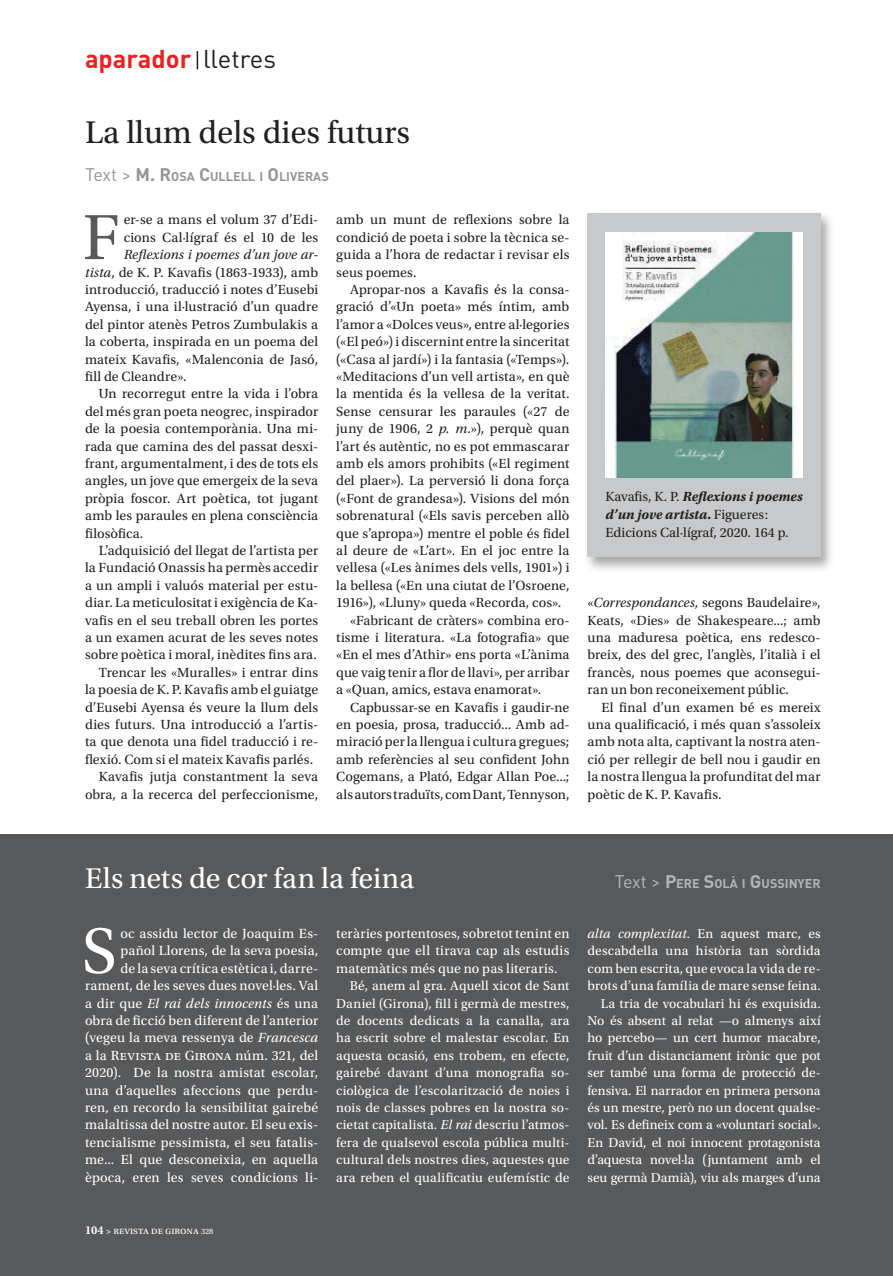
<style>
.page{position:relative;width:893px;height:1276px;background:#fff}
.page>*{position:absolute;margin:0;border:0;box-sizing:border-box;transform-origin:0 0}
.t1{font:67.2px "Utopia Std";color:#fff}
.t2{font:67.2px "Utopia Std";color:#58595b}
.t3{font:33px "Utopia Std";color:#231f20}
.t4{font:30px "Utopia Std";color:#fff}
.t5{font:700 25.5px "DIN Pro";color:#ed2024}
.t6{font:13.95px/17.4px "Utopia Std";color:#231f20;text-align:justify}
.t7{font:13.95px/17.4px "Utopia Std";letter-spacing:.005em;color:#fff;text-align:justify}
.t8{font:13.5px/17.4px "Utopia Std";letter-spacing:.005em;color:#fff;text-align:justify}
.t9{font:700 12.6px "DIN Pro";color:#949698}
.t10{font:700 12.6px "DIN Pro";color:#b2b4b6}
.t11{font:10.5px "Utopia Std";color:#fff}
.s1{font-weight:400;color:#231f20}
.s2{font-weight:400;font-size:18px}
.s3{font-size:18px}
.s4{font-style:italic}
.s5{font-weight:700;font-style:italic}
.s6{font-weight:700}
.s7{font-weight:600;font-size:12px}
.s8{font-weight:600;font-size:9px}
.s9{font-size:8.25px}
</style>
<div class="page">
<div style="left:0;top:833px;width:893px;height:443px;background:#58595b"></div>
<div style="left:584px;top:211px;width:251px;height:362px;background:#231f20;opacity:.4"></div>
<div style="left:587px;top:213px;width:234px;height:344px;background:#c7c9cb"></div>
<img style="left:606px;top:232px;width:196px;height:245px">
<svg style="left:197px;top:51px;width:1px;height:18px"></svg>
<h3 class="t5" style="left:85px;top:38px;width:192px">aparador <span class="s1">lletres</span></h3>
<h2 class="t3" style="left:85px;top:115px;width:327px">La llum dels dies futurs</h2>
<p class="t9" style="left:85px;top:166px;width:245px"><span class="s2">Text &gt;</span> <span class="s3">M . R</span>OSA <span class="s3">C</span>ULLELL I <span class="s3">O</span> LIVERAS</p>
<h1 class="t2" style="left:83px;top:201px;width:38px">F</h1>
<p class="t6" style="left:124px;top:211px;width:196px">er-se a mans el volum 37 d’Edi&shy;cions Cal·lígraf és el 10 de les</p>
<p class="t6" style="left:85px;top:246px;width:235px;text-indent:39px"><span class="s4">Reflexions i poemes d’un jove ar&shy;tista</span>, de K. P. Kavafis (1863-1933), amb introducció, traducció i notes d’Eusebi Ayensa, i una il·lustració d’un quadre del pintor atenès Petros Zumbulakis a la coberta, inspirada en un poema del mateix Kavafis, «Malenconia de Jasó, fill de Cleandre».</p>
<p class="t6" style="left:85px;top:385px;width:235px;text-indent:14px">Un recorregut entre la vida i l’obra del més gran poeta neogrec, inspirador de la poesia contemporània. Una mi&shy;rada que camina des del passat desxi&shy;frant, argumentalment, i des de tots els angles, un jove que emergeix de la seva pròpia foscor. Art poètica, tot jugant amb les paraules en plena consciència filosòfica.</p>
<p class="t6" style="left:99px;top:542px;width:221px">L’adquisició del llegat de l’artista per</p>
<p class="t6" style="left:85px;top:559px;width:235px">la Fundació Onassis ha permès accedir</p>
<p class="t6" style="left:85px;top:577px;width:235px">a un ampli i valuós material per estu-</p>
<p class="t6" style="left:85px;top:594px;width:235px">diar. La meticulositat i exigència de Ka-</p>
<p class="t6" style="left:85px;top:611px;width:235px">vafis en el seu treball obren les portes</p>
<p class="t6" style="left:85px;top:629px;width:235px">a un examen acurat de les seves notes</p>
<p class="t6" style="left:85px;top:646px;width:233px">sobre poètica i moral, inèdites fins ara.</p>
<p class="t6" style="left:99px;top:664px;width:221px">Trencar les «Muralles» i entrar dins</p>
<p class="t6" style="left:85px;top:681px;width:235px">la poesia de K. P. Kavafis amb el guiatge</p>
<p class="t6" style="left:85px;top:698px;width:235px">d’Eusebi Ayensa és veure la llum dels</p>
<p class="t6" style="left:85px;top:716px;width:235px">dies futurs. Una introducció a l’artis-</p>
<p class="t6" style="left:85px;top:733px;width:235px">ta que denota una fidel traducció i re-</p>
<p class="t6" style="left:85px;top:751px;width:230px">flexió. Com si el mateix Kavafis parlés.</p>
<p class="t6" style="left:99px;top:768px;width:221px">Kavafis jutja constantment la seva</p>
<p class="t6" style="left:85px;top:785px;width:235px">obra, a la recerca del perfeccionisme,</p>
<p class="t6" style="left:336px;top:211px;width:235px">amb un munt de reflexions sobre la condició de poeta i sobre la tècnica se&shy;guida a l’hora de redactar i revisar els seus poemes.</p>
<p class="t6" style="left:350px;top:281px;width:221px">Apropar-nos a Kavafis és la consa-</p>
<p class="t6" style="left:336px;top:298px;width:235px">gració d’«Un poeta» més íntim, amb</p>
<p class="t6" style="left:336px;top:316px;width:235px">l’amor a «Dolces veus», entre al·legories</p>
<p class="t6" style="left:336px;top:333px;width:235px">(«El peó») i discernint entre la sinceritat</p>
<p class="t6" style="left:336px;top:350px;width:235px">(«Casa al jardí») i la fantasia («Temps»).</p>
<p class="t6" style="left:336px;top:368px;width:235px">«Meditacions d’un vell artista», en què</p>
<p class="t6" style="left:336px;top:385px;width:235px">la mentida és la vellesa de la veritat.</p>
<p class="t6" style="left:336px;top:403px;width:235px">Sense censurar les paraules («27 de</p>
<p class="t6" style="left:336px;top:420px;width:235px">juny de 1906, 2 <span class="s4">p. m.</span>»), perquè quan</p>
<p class="t6" style="left:336px;top:437px;width:235px">l’art és autèntic, no es pot emmascarar</p>
<p class="t6" style="left:336px;top:455px;width:235px">amb els amors prohibits («El regiment</p>
<p class="t6" style="left:336px;top:472px;width:235px">del plaer»). La perversió li dona força</p>
<p class="t6" style="left:336px;top:490px;width:235px">(«Font de grandesa»). Visions del món</p>
<p class="t6" style="left:336px;top:507px;width:235px">sobrenatural («Els savis perceben allò</p>
<p class="t6" style="left:336px;top:524px;width:235px">que s’apropa») mentre el poble és fidel</p>
<p class="t6" style="left:336px;top:542px;width:235px">al deure de «L’art». En el joc entre la</p>
<p class="t6" style="left:336px;top:559px;width:235px">vellesa («Les ànimes dels vells, 1901») i</p>
<p class="t6" style="left:336px;top:577px;width:235px">la bellesa («En una ciutat de l’Osroene,</p>
<p class="t6" style="left:336px;top:594px;width:227px">1916»), «Lluny» queda «Recorda, cos».</p>
<p class="t6" style="left:350px;top:611px;width:221px">«Fabricant de cràters» combina ero-</p>
<p class="t6" style="left:336px;top:629px;width:235px">tisme i literatura. «La fotografia» que</p>
<p class="t6" style="left:336px;top:646px;width:235px">«En el mes d’Athir» ens porta «L’ànima</p>
<p class="t6" style="left:336px;top:664px;width:235px">que vaig tenir a flor de llavi», per arribar</p>
<p class="t6" style="left:336px;top:681px;width:207px">a «Quan, amics, estava enamorat».</p>
<p class="t6" style="left:350px;top:698px;width:221px">Capbussar-se en Kavafis i gaudir-ne</p>
<p class="t6" style="left:336px;top:716px;width:235px">en poesia, prosa, traducció... Amb ad-</p>
<p class="t6" style="left:336px;top:733px;width:235px">miració per la llengua i cultura gregues;</p>
<p class="t6" style="left:336px;top:751px;width:235px">amb referències al seu confident John</p>
<p class="t6" style="left:336px;top:768px;width:235px">Cogemans, a Plató, Edgar Allan Poe...;</p>
<p class="t6" style="left:336px;top:785px;width:235px">als autors traduïts, com Dant, Tennyson,</p>
<p class="t6" style="left:606px;top:488px;width:198px;line-height:18px;text-align:left">Kavafis, K. P. <span class="s5">Reflexions i poemes d’un jove artista</span><span class="s6">.</span> Figueres:<br>Edicions Cal·lígraf, 2020. 164 p.</p>
<p class="t6" style="left:587px;top:594px;width:235px">«<span class="s4">Correspondances</span>, segons Baudelaire», Keats, «Dies» de Shakespeare...; amb una maduresa poètica, ens redesco&shy;breix, des del grec, l’anglès, l’italià i el francès, nous poemes que aconsegui&shy;ran un bon reconeixement públic.</p>
<p class="t6" style="left:587px;top:698px;width:235px;text-indent:14px">El final d’un examen bé es mereix una qualificació, i més quan s’assoleix amb nota alta, captivant la nostra aten&shy;ció per rellegir de bell nou i gaudir en la nostra llengua la profunditat del mar poètic de K. P. Kavafis.</p>
<h3 class="t4" style="left:85px;top:862px;width:331px">Els nets de cor fan la feina</h3>
<p class="t10" style="left:615px;top:873px;width:207px"><span class="s2">Text &gt;</span> <span class="s3">P</span>ERE <span class="s3">S</span>OLÀ I <span class="s3">G</span>USSINYER</p>
<h1 class="t1" style="left:82px;top:914px;width:36px">S</h1>
<p class="t7" style="left:336px;top:925px;width:235px">teràries portentoses, sobretot tenint en compte que ell tirava cap als estudis matemàtics més que no pas literaris.</p>
<p class="t8" style="left:336px;top:977px;width:235px;text-indent:14px">Bé, anem al gra. Aquell xicot de Sant Daniel (Girona), fill i germà de mestres, de docents dedicats a la canalla, ara ha escrit sobre el malestar escolar. En aquesta ocasió, ens trobem, en efecte, gairebé davant d’una monografia so&shy;ciològica de l’escolarització de noies i nois de classes pobres en la nostra so&shy;cietat capitalista. <span class="s4">El rai</span> descriu l’atmos&shy;fera de qualsevol escola pública multi&shy;cultural dels nostres dies, aquestes que ara reben el qualificatiu eufemístic de</p>
<p class="t7" style="left:85px;top:925px;width:235px;text-align:right">oc assidu lector de Joaquim Es&shy;pañol Llorens, de la seva poesia,<br>de la seva crítica estètica i, darre&shy;rament, de les seves dues novel·les. Val a dir que <span class="s4">El rai dels innocents</span> és una obra de ficció ben diferent de l’anterior (vegeu la meva ressenya de <span class="s4">Francesca </span>a la Revista de Girona núm. 321, del 2020). De la nostra amistat escolar, una d’aquelles afeccions que perdu&shy;ren, en recordo la sensibilitat gairebé malaltissa del nostre autor. El seu exis&shy;tencialisme pessimista, el seu fatalis&shy;me... El que desconeixia, en aquella època, eren les seves condicions li-</p>
<p class="t8" style="left:587px;top:925px;width:235px;text-align:right"><span class="s4">alta complexitat</span>. En aquest marc, es descabdella una història tan sòrdida com ben escrita, que evoca la vida de re&shy;brots d’una família de mare sense feina.<br>La tria de vocabulari hi és exquisida.<br>No és absent al relat —o almenys així ho percebo— un cert humor macabre, fruit d’un distanciament irònic que pot ser també una forma de protecció de&shy;fensiva. El narrador en primera persona és un mestre, però no un docent qualse&shy;vol. Es defineix com a «voluntari social».<br>En David, el noi innocent protagonista d’aquesta novel·la (juntament amb el seu germà Damià), viu als marges d’una</p>
<p class="t11" style="left:85px;top:1224px;width:130px"><span class="s7">104</span> <span class="s8">&gt;</span> revista de girona <span class="s9">328</span></p>
</div>
